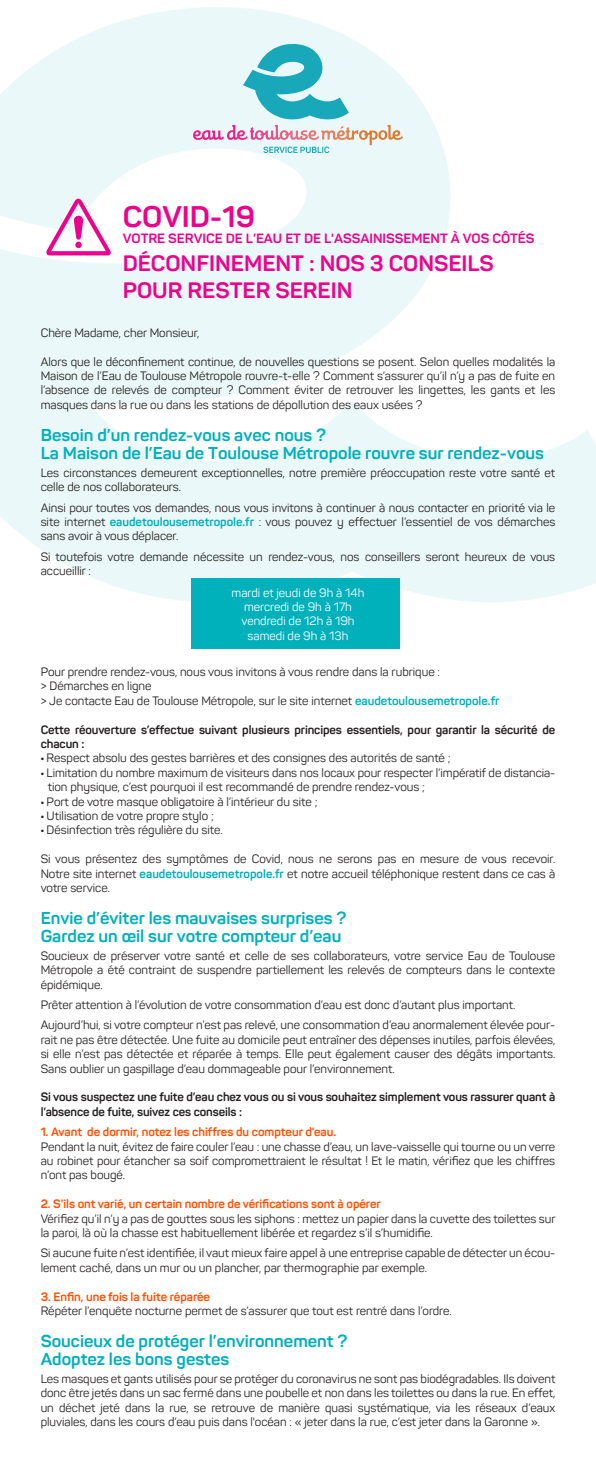
<style>
.page{position:relative;width:596px;height:1460px;background:#fff}
.page>*{position:absolute;margin:0;border:0;box-sizing:border-box;transform-origin:0 0}
.t1{font:700 29.4px "Panton";color:#ed028c}
.t2{font:700 22px/26.4px "Panton";color:#ed028c}
.t3{font:700 17px/18px "Panton";color:#00b0bb}
.t4{font:700 13.3px "Panton";color:#ed028c}
.t5{font:12px/14.4px "Panton";color:#231f20;text-align:justify}
.t6{font:700 12px/14.4px "Panton";letter-spacing:-.005em;color:#231f20}
.t7{font:700 12px "Panton";color:#ff5000}
.t8{font:12px/14.4px "Panton";color:#fff;text-align:center}
.s1{font-weight:700;color:#00b0bb}
.s2{font-family:"Myriad Pro"}
</style>
<div class="page">
<svg style="left:0;top:7px;width:595px;height:595px;fill:#ebf8f9"></svg>
<svg style="left:45px;top:198px;width:66px;height:57px"></svg>
<div style="left:75px;top:242px;width:7px;height:6px;background:#ed028c;border-radius:50%"></div>
<svg style="left:243px;top:43px;width:106px;height:76px;background:#80cfd8"></svg>
<svg style="left:193px;top:125px;width:209px;height:28px;background:#e4d7dc"></svg>
<div style="left:191px;top:578px;width:208px;height:71px;background:#00b0bb"></div>
<h1 class="t1" style="left:123px;top:198px;width:134px">COVID-19</h1>
<p class="t4" style="left:123px;top:230px;width:413px">VOTRE SERVICE DE L’EAU ET DE L'ASSAINISSEMENT À VOS CÔTÉS</p>
<h2 class="t2" style="left:123px;top:250px;width:372px">DÉCONFINEMENT : NOS 3 CONSEILS<br>POUR RESTER SEREIN</h2>
<p class="t5" style="left:41px;top:325px;width:160px">Chère Madame, cher Monsieur,</p>
<p class="t5" style="left:41px;top:354px;width:516px">Alors que le déconfinement continue, de nouvelles questions se posent. Selon quelles modalités la Maison de l’Eau de Toulouse Métropole rouvre-t-elle ? Comment s’assurer qu’il n’y a pas de fuite en l’absence de relevés de compteur ? Comment éviter de retrouver les lingettes, les gants et les masques dans la rue ou dans les stations de dépollution des eaux usées ?</p>
<h3 class="t3" style="left:41px;top:426px;width:504px">Besoin d’un rendez-vous avec nous ?<br>La Maison de l’Eau de Toulouse Métropole rouvre sur rendez-vous</h3>
<p class="t5" style="left:41px;top:465px;width:515px">Les circonstances demeurent exceptionnelles, notre première préoccupation reste votre santé et celle de nos collaborateurs.</p>
<p class="t5" style="left:41px;top:500px;width:516px">Ainsi pour toutes vos demandes, nous vous invitons à continuer à nous contacter en priorité via le site internet <span class="s1">eaudetoulousemetropole.fr</span> : vous pouvez y effectuer l’essentiel de vos démarches sans avoir à vous déplacer.</p>
<p class="t5" style="left:41px;top:549px;width:515px">Si toutefois votre demande nécessite un rendez-vous, nos conseillers seront heureux de vous accueillir :</p>
<p class="t8" style="left:231px;top:585px;width:134px">mardi et jeudi de 9h à 14h mercredi de 9h à 17h vendredi de 12h à 19h samedi de 9h à 13h</p>
<p class="t5" style="left:41px;top:664px;width:460px;text-align:left">Pour prendre rendez-vous, nous vous invitons à vous rendre dans la rubrique :<br>&gt; Démarches en ligne<br>&gt; Je contacte Eau de Toulouse Métropole, sur le site internet <span class="s1">eaudetoulousemetropole.fr</span></p>
<p class="t6" style="left:41px;top:722px;width:515px">Cette réouverture s’effectue suivant plusieurs principes essentiels, pour garantir la sécurité de chacun :</p>
<p class="t5" style="left:41px;top:751px;width:411px"><span class="s2">•</span> Respect absolu des gestes barrières et des consignes des autorités de santé ;</p>
<p class="t5" style="left:48px;top:765px;width:508px;text-indent:-7px"><span class="s2">•</span> Limitation du nombre maximum de visiteurs dans nos locaux pour respecter l’impératif de distancia&shy;tion physique, c’est pourquoi il est recommandé de prendre rendez-vous ;</p>
<p class="t5" style="left:41px;top:794px;width:278px"><span class="s2">•</span> Port de votre masque obligatoire à l’intérieur du site ;</p>
<p class="t5" style="left:41px;top:808px;width:174px"><span class="s2">•</span> Utilisation de votre propre stylo ;</p>
<p class="t5" style="left:41px;top:823px;width:183px"><span class="s2">•</span> Désinfection très régulière du site.</p>
<p class="t5" style="left:41px;top:852px;width:515px">Si vous présentez des symptômes de Covid, nous ne serons pas en mesure de vous recevoir.<br>Notre site internet <span class="s1">eaudetoulousemetropole.fr</span> et notre accueil téléphonique restent dans ce cas à votre service.</p>
<h3 class="t3" style="left:41px;top:909px;width:307px">Envie d’éviter les mauvaises surprises ?<br>Gardez un œil sur votre compteur d’eau</h3>
<p class="t5" style="left:41px;top:948px;width:516px">Soucieux de préserver votre santé et celle de ses collaborateurs, votre service Eau de Toulouse Métropole a été contraint de suspendre partiellement les relevés de compteurs dans le contexte épidémique.</p>
<p class="t5" style="left:41px;top:994px;width:515px;line-height:20.4px">Prêter attention à l’évolution de votre consommation d’eau est donc d’autant plus important.<br>Aujourd’hui, si votre compteur n’est pas relevé, une consommation d’eau anormalement élevée pour-</p>
<p class="t5" style="left:41px;top:1032px;width:515px">rait ne pas être détectée. Une fuite au domicile peut entraîner des dépenses inutiles, parfois élevées, si elle n’est pas détectée et réparée à temps. Elle peut également causer des dégâts importants.<br>Sans oublier un gaspillage d’eau dommageable pour l’environnement.</p>
<p class="t6" style="left:41px;top:1090px;width:515px">Si vous suspectez une fuite d’eau chez vous ou si vous souhaitez simplement vous rassurer quant à l’absence de fuite, suivez ces conseils :</p>
<p class="t7" style="left:41px;top:1124px;width:297px">1. Avant de dormir, notez les chiffres du compteur d’eau.</p>
<p class="t5" style="left:41px;top:1139px;width:515px">Pendant la nuit, évitez de faire couler l’eau : une chasse d’eau, un lave-vaisselle qui tourne ou un verre au robinet pour étancher sa soif compromettraient le résultat ! Et le matin, vérifiez que les chiffres n’ont pas bougé.</p>
<p class="t7" style="left:41px;top:1196px;width:341px">2. S’ils ont varié, un certain nombre de vérifications sont à opérer</p>
<p class="t5" style="left:41px;top:1211px;width:516px">Vérifiez qu’il n’y a pas de gouttes sous les siphons : mettez un papier dans la cuvette des toilettes sur la paroi, là où la chasse est habituellement libérée et regardez s’il s’humidifie.</p>
<p class="t5" style="left:41px;top:1246px;width:516px">Si aucune fuite n’est identifiée, il vaut mieux faire appel à une entreprise capable de détecter un écou&shy;lement caché, dans un mur ou un plancher, par thermographie par exemple.</p>
<p class="t7" style="left:41px;top:1289px;width:171px">3. Enfin, une fois la fuite réparée</p>
<p class="t5" style="left:41px;top:1303px;width:412px">Répéter l’enquête nocturne permet de s’assurer que tout est rentré dans l’ordre.</p>
<h3 class="t3" style="left:41px;top:1332px;width:308px">Soucieux de protéger l’environnement ?<br>Adoptez les bons gestes</h3>
<p class="t5" style="left:41px;top:1371px;width:516px">Les masques et gants utilisés pour se protéger du coronavirus ne sont pas biodégradables. Ils doivent donc être jetés dans un sac fermé dans une poubelle et non dans les toilettes ou dans la rue. En effet, un déchet jeté dans la rue, se retrouve de manière quasi systématique, via les réseaux d’eaux pluviales, dans les cours d’eau puis dans l'océan : « jeter dans la rue, c’est jeter dans la Garonne ».</p>
</div>
